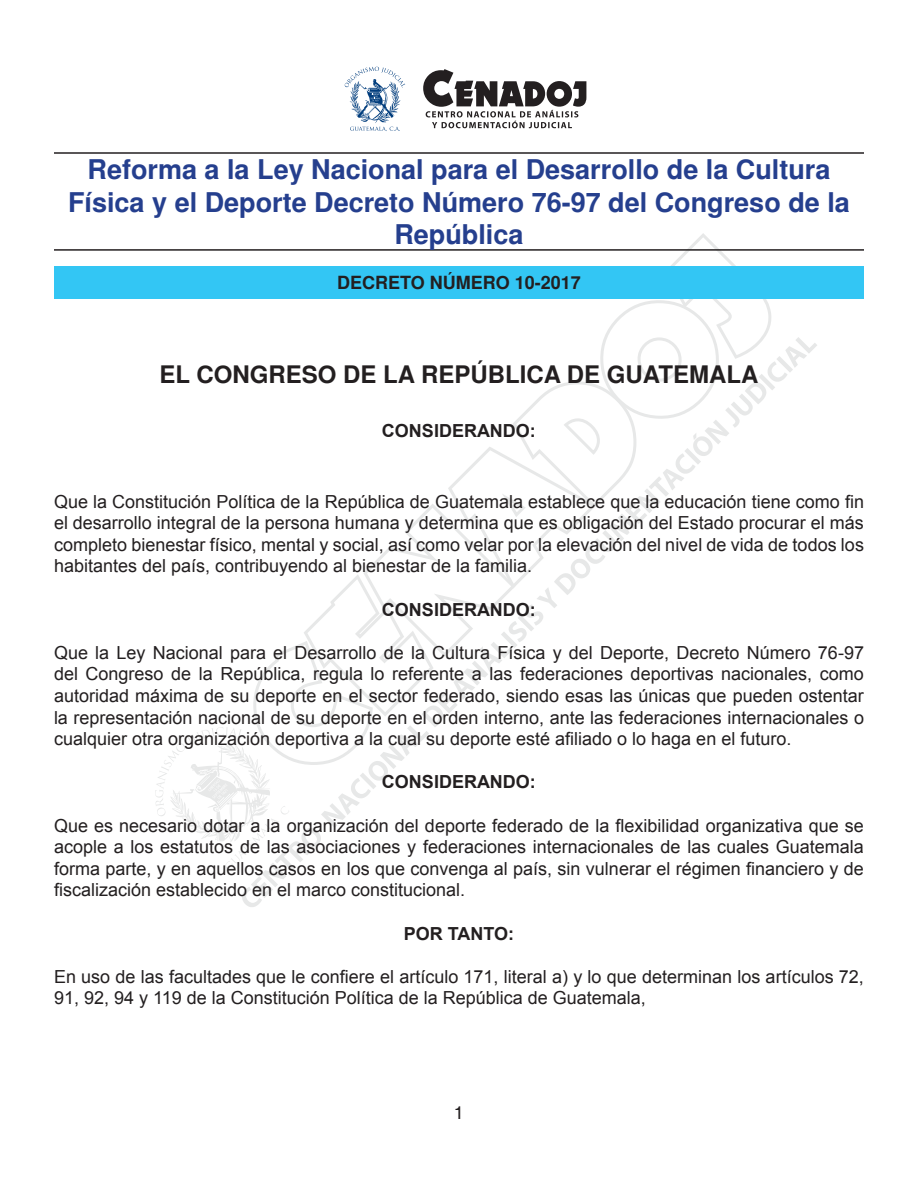
<style>
.page{position:relative;width:918px;height:1188px;background:#fff}
.page>*{position:absolute;margin:0;border:0;box-sizing:border-box;transform-origin:0 0}
.t1{font:700 27px/32.4px "Helvetica";color:#253f8e;text-align:center}
.t2{font:700 24px "Helvetica";color:#231f20}
.t3{font:18px/21.6px "Arial";color:#231f20;text-align:justify}
.t4{font:700 18px "Arial";color:#231f20}
.t5{font:700 18px "Helvetica";color:#231f20}
.t6{font:18px "Helvetica";color:#231f20}
</style>
<div class="page">
<svg style="left:155px;top:233px;width:662px;height:674px"></svg>
<div style="left:54px;top:266px;width:810px;height:32px;background:#33c6f4"></div>
<hr style="left:54px;top:152px;width:810px;height:2px;background:#231f20">
<hr style="left:54px;top:249px;width:810px;height:2px;background:#231f20">
<svg style="left:345px;top:67px;width:60px;height:64px"></svg>
<svg style="left:423px;top:69px;width:163px;height:59px"></svg>
<p class="t1" style="left:68px;top:153px;width:783px">Reforma a la Ley Nacional para el Desarrollo de la Cultura<br>Física y el Deporte Decreto Número 76-97 del Congreso de la<br>República</p>
<p class="t5" style="left:337px;top:272px;width:245px">DECRETO NÚMERO 10-2017</p>
<p class="t2" style="left:160px;top:361px;width:600px">EL CONGRESO DE LA REPÚBLICA DE GUATEMALA</p>
<p class="t4" style="left:382px;top:418px;width:155px">CONSIDERANDO:</p>
<p class="t3" style="left:54px;top:490px;width:812px">Que la Constitución Política de la República de Guatemala establece que la educación tiene como fin el desarrollo integral de la persona humana y determina que es obligación del Estado procurar el más completo bienestar físico, mental y social, así como velar por la elevación del nivel de vida de todos los habitantes del país, contribuyendo al bienestar de la familia.</p>
<p class="t4" style="left:382px;top:597px;width:155px">CONSIDERANDO:</p>
<p class="t3" style="left:54px;top:642px;width:812px">Que la Ley Nacional para el Desarrollo de la Cultura Física y del Deporte, Decreto Número 76-97 del Congreso de la República, regula lo referente a las federaciones deportivas nacionales, como autoridad máxima de su deporte en el sector federado, siendo esas las únicas que pueden ostentar la representación nacional de su deporte en el orden interno, ante las federaciones internacionales o cualquier otra organización deportiva a la cual su deporte esté afiliado o lo haga en el futuro.</p>
<p class="t4" style="left:382px;top:769px;width:155px">CONSIDERANDO:</p>
<p class="t3" style="left:54px;top:814px;width:811px">Que es necesario dotar a la organización del deporte federado de la flexibilidad organizativa que se acople a los estatutos de las asociaciones y federaciones internacionales de las cuales Guatemala forma parte, y en aquellos casos en los que convenga al país, sin vulnerar el régimen financiero y de fiscalización establecido en el marco constitucional.</p>
<p class="t4" style="left:404px;top:921px;width:112px">POR TANTO:</p>
<p class="t3" style="left:54px;top:966px;width:811px">En uso de las facultades que le confiere el artículo 171, literal a) y lo que determinan los artículos 72,<br>91, 92, 94 y 119 de la Constitución Política de la República de Guatemala,</p>
<p class="t6" style="left:454px;top:1102px;width:12px">1</p>
</div>
